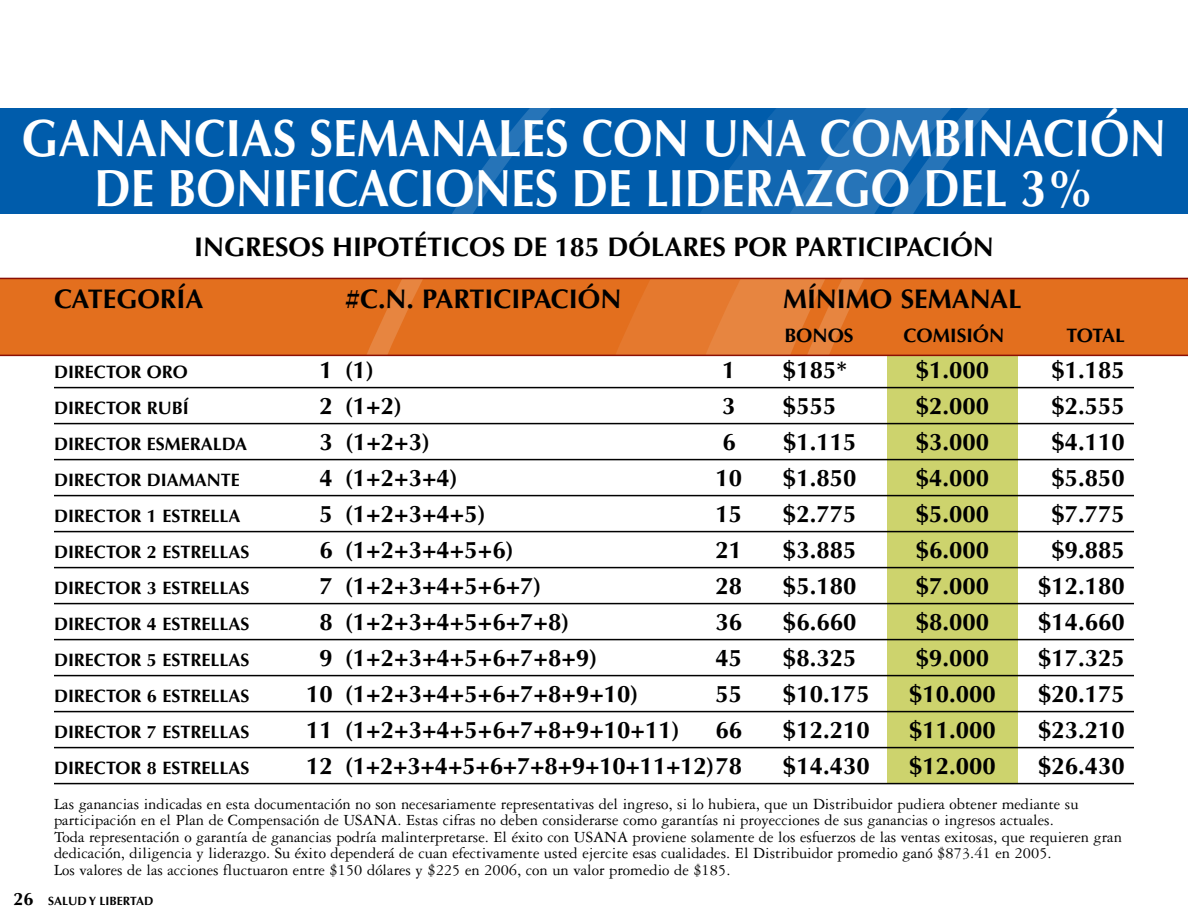
<style>
.page{position:relative;width:1188px;height:918px;background:#fff}
.page>*{position:absolute;margin:0;border:0;box-sizing:border-box;transform-origin:0 0}
.t1{font:700 52.5px "Optima";color:#fff;scale:.9 1}
.t2{font:700 27px "Optima";color:#000}
.t3{font:700 24px "Optima";color:#000}
.t4{font:700 19.5px "Optima";color:#000}
.t5{font:700 18px "Optima";color:#000}
.t6{font:16.5px/16.5px "Garamond Three";color:#000}
.t7{font:700 12px "Optima";color:#000}
.s1{font-size:24px}
</style>
<div class="page">
<div style="left:888px;top:329px;width:130px;height:454px;background:#cdd36d"></div>
<svg style="left:218px;top:356px;width:786px;height:427px"></svg>
<svg style="left:0;top:278px;width:1188px;height:78px;background:#e06e21"></svg>
<hr style="left:54px;top:387px;width:1080px;height:1px;background:#000">
<hr style="left:54px;top:423px;width:1080px;height:1px;background:#000">
<hr style="left:54px;top:459px;width:1080px;height:1px;background:#000">
<hr style="left:54px;top:495px;width:1080px;height:1px;background:#000">
<hr style="left:54px;top:531px;width:1080px;height:1px;background:#000">
<hr style="left:54px;top:567px;width:1080px;height:1px;background:#000">
<hr style="left:54px;top:603px;width:1080px;height:1px;background:#000">
<hr style="left:54px;top:639px;width:1080px;height:1px;background:#000">
<hr style="left:54px;top:675px;width:1080px;height:1px;background:#000">
<hr style="left:54px;top:711px;width:1080px;height:1px;background:#000">
<hr style="left:54px;top:747px;width:1080px;height:1px;background:#000">
<hr style="left:54px;top:783px;width:1080px;height:1px;background:#000">
<div style="left:0;top:109px;width:1188px;height:104px;background:#005cab"></div>
<svg style="left:452px;top:109px;width:537px;height:104px"></svg>
<h1 class="t1" style="left:22px;top:108px;width:76px">GANANCIA</h1>
<h1 class="t1" style="left:273px;top:108px;width:101px">S SEMANALE</h1>
<h1 class="t1" style="left:545px;top:108px;width:80px">S CON</h1>
<h1 class="t1" style="left:703px;top:108px;width:38px">UNA</h1>
<h1 class="t1" style="left:820px;top:108px;width:42px">COM</h1>
<h1 class="t1" style="left:933px;top:108px;width:261px">BINACIÓN</h1>
<h1 class="t1" style="left:94px;top:157px;width:115px">DE BONI</h1>
<h1 class="t1" style="left:288px;top:157px;width:58px">FICACIONE</h1>
<h1 class="t1" style="left:535px;top:157px;width:153px">S DE LIDERAZ</h1>
<h1 class="t1" style="left:834px;top:157px;width:130px">GO DEL</h1>
<h1 class="t1" style="left:1020px;top:157px;width:83px">3%</h1>
<h2 class="t2" style="left:194px;top:231px;width:616px">I NG RESOS H IPOTÉTICOS DE 1 85 DÓLARES POR PARTICIPACI</h2>
<h2 class="t2" style="left:950px;top:231px;width:41px">ÓN</h2>
<h2 class="t2" style="left:54px;top:283px;width:151px">CATEGORÍA</h2>
<h2 class="t2" style="left:345px;top:283px;width:93px">#C.N. PARTICIPACI</h2>
<h2 class="t2" style="left:578px;top:283px;width:41px">ÓN</h2>
<h2 class="t2" style="left:671px;top:283px;width:38px">MÍ</h2>
<h2 class="t2" style="left:816px;top:283px;width:207px">NIMO SEMANAL</h2>
<p class="t4" style="left:784px;top:324px;width:16px">BONO</p>
<p class="t4" style="left:844px;top:324px;width:32px">S COMI</p>
<p class="t4" style="left:957px;top:324px;width:53px">SIÓNTOTAL</p>
<p class="t5" style="left:54px;top:362px;width:12px">DIRECTOR</p>
<p class="t5" style="left:147px;top:362px;width:15px">ORO</p>
<h3 class="t3" style="left:345px;top:356px;width:31px">(1)</h3>
<h3 class="t3" style="left:722px;top:356px;width:6px">1</h3>
<h3 class="t3" style="left:783px;top:356px;width:66px">$1 85*</h3>
<h3 class="t3" style="left:916px;top:356px;width:75px">$1 .000</h3>
<h3 class="t3" style="left:1052px;top:356px;width:75px">$1 .1 85</h3>
<p class="t5" style="left:54px;top:398px;width:12px">DIRECTOR</p>
<p class="t5" style="left:147px;top:398px;width:13px">RUB</p>
<p class="t5" style="left:183px;top:398px;width:7px">Í</p>
<h3 class="t3" style="left:345px;top:392px;width:59px">(1 +2)</h3>
<h3 class="t3" style="left:722px;top:392px;width:6px">3</h3>
<h3 class="t3" style="left:783px;top:392px;width:55px">$555</h3>
<h3 class="t3" style="left:916px;top:392px;width:75px">$2.000</h3>
<h3 class="t3" style="left:1052px;top:392px;width:75px">$2.555</h3>
<p class="t5" style="left:54px;top:434px;width:12px">DIRECTOR</p>
<p class="t5" style="left:147px;top:434px;width:130px">ESMERALDA <span class="s1">3</span></p>
<h3 class="t3" style="left:345px;top:428px;width:87px">(1 +2+3)</h3>
<h3 class="t3" style="left:722px;top:428px;width:6px">6</h3>
<h3 class="t3" style="left:783px;top:428px;width:75px">$1.11 5</h3>
<h3 class="t3" style="left:916px;top:428px;width:75px">$3.000</h3>
<h3 class="t3" style="left:1052px;top:428px;width:75px">$4.11 0</h3>
<p class="t5" style="left:54px;top:470px;width:12px">DIRECTOR</p>
<p class="t5" style="left:147px;top:470px;width:126px">DIAMANTE <span class="s1">4</span></p>
<h3 class="t3" style="left:345px;top:464px;width:114px">(1 +2+3+4)</h3>
<h3 class="t3" style="left:716px;top:464px;width:28px">1 0</h3>
<h3 class="t3" style="left:783px;top:464px;width:75px">$1 .850</h3>
<h3 class="t3" style="left:916px;top:464px;width:75px">$4.000</h3>
<h3 class="t3" style="left:1052px;top:464px;width:75px">$5.850</h3>
<p class="t5" style="left:54px;top:506px;width:12px">DIRECTOR</p>
<p class="t5" style="left:147px;top:506px;width:95px">1 ESTRELLA</p>
<h3 class="t3" style="left:320px;top:500px;width:168px">5 (1 +2+3+4+5)</h3>
<h3 class="t3" style="left:716px;top:500px;width:28px">1 5</h3>
<h3 class="t3" style="left:783px;top:500px;width:75px">$2.775</h3>
<h3 class="t3" style="left:916px;top:500px;width:75px">$5.000</h3>
<h3 class="t3" style="left:1052px;top:500px;width:75px">$7.775</h3>
<p class="t5" style="left:54px;top:542px;width:12px">DIRECTOR</p>
<p class="t5" style="left:147px;top:542px;width:132px">2 ESTRELLAS <span class="s1">6</span></p>
<h3 class="t3" style="left:345px;top:536px;width:170px">(1 +2+3+4+5+6)</h3>
<h3 class="t3" style="left:716px;top:536px;width:8px">21</h3>
<h3 class="t3" style="left:783px;top:536px;width:75px">$3.885</h3>
<h3 class="t3" style="left:916px;top:536px;width:75px">$6.000</h3>
<h3 class="t3" style="left:1052px;top:536px;width:75px">$9.885</h3>
<p class="t5" style="left:54px;top:578px;width:12px">DIRECTOR</p>
<p class="t5" style="left:147px;top:578px;width:103px">3 ESTRELLAS</p>
<h3 class="t3" style="left:320px;top:572px;width:223px">7 (1 +2+3+4+5+6+7)</h3>
<h3 class="t3" style="left:716px;top:572px;width:28px">2 8</h3>
<h3 class="t3" style="left:783px;top:572px;width:75px">$5.1 80</h3>
<h3 class="t3" style="left:916px;top:572px;width:75px">$7.000</h3>
<h3 class="t3" style="left:1038px;top:572px;width:88px">$12.1 80</h3>
<p class="t5" style="left:54px;top:614px;width:12px">DIRECTOR</p>
<p class="t5" style="left:147px;top:614px;width:103px">4 ESTRELLAS</p>
<h3 class="t3" style="left:320px;top:608px;width:251px">8 (1 +2+3+4+5+6+7+8)</h3>
<h3 class="t3" style="left:716px;top:608px;width:8px">36</h3>
<h3 class="t3" style="left:783px;top:608px;width:75px">$6.660</h3>
<h3 class="t3" style="left:916px;top:608px;width:75px">$8.000</h3>
<h3 class="t3" style="left:1038px;top:608px;width:88px">$14.660</h3>
<p class="t5" style="left:54px;top:650px;width:12px">DIRECTOR</p>
<p class="t5" style="left:147px;top:650px;width:103px">5 ESTRELLAS</p>
<h3 class="t3" style="left:320px;top:644px;width:345px">9 (1 +2+3+4+5+6+7+8+9) 4</h3>
<h3 class="t3" style="left:729px;top:644px;width:15px">5</h3>
<h3 class="t3" style="left:783px;top:644px;width:75px">$8.325</h3>
<h3 class="t3" style="left:916px;top:644px;width:75px">$9.000</h3>
<h3 class="t3" style="left:1038px;top:644px;width:88px">$1 7.325</h3>
<p class="t5" style="left:54px;top:686px;width:12px">DIRECTOR</p>
<p class="t5" style="left:147px;top:686px;width:137px">6 ESTRELLAS <span class="s1">1</span></p>
<h3 class="t3" style="left:320px;top:680px;width:321px">0 (1 +2+3+4+5+6+7+8+9+1 0)</h3>
<h3 class="t3" style="left:716px;top:680px;width:28px">55</h3>
<h3 class="t3" style="left:783px;top:680px;width:88px">$1 0.1 75</h3>
<h3 class="t3" style="left:909px;top:680px;width:88px">$1 0.000</h3>
<h3 class="t3" style="left:1038px;top:680px;width:88px">$20.1 75</h3>
<p class="t5" style="left:54px;top:722px;width:12px">DIRECTOR</p>
<p class="t5" style="left:147px;top:722px;width:125px">7 ESTRELLAS <span class="s1">11</span></p>
<h3 class="t3" style="left:345px;top:716px;width:352px">(1 +2+3+4+5+6+7+8+9+1 0+11 ) 66</h3>
<h3 class="t3" style="left:783px;top:716px;width:88px">$12.21 0</h3>
<h3 class="t3" style="left:909px;top:716px;width:88px">$11 .000</h3>
<h3 class="t3" style="left:1038px;top:716px;width:88px">$23.21 0</h3>
<p class="t5" style="left:54px;top:758px;width:12px">DIRECTOR</p>
<p class="t5" style="left:147px;top:758px;width:125px">8 ESTRELLAS <span class="s1">12</span></p>
<h3 class="t3" style="left:345px;top:752px;width:399px">(1 +2+3+4+5+6+7+8+9+1 0+11 +12)78</h3>
<h3 class="t3" style="left:783px;top:752px;width:88px">$14.430</h3>
<h3 class="t3" style="left:909px;top:752px;width:88px">$12 .000</h3>
<h3 class="t3" style="left:1038px;top:752px;width:88px">$26.430</h3>
<p class="t6" style="left:54px;top:796px;width:1069px">Las ganancias indicadas en esta documentación no son necesariamente representativas del ingreso, si lo hubiera, que un Distribuidor pudiera obtener mediante su participación en el Plan de Compensación de USANA. Estas cifras no deben considerarse como garantías ni proyecciones de sus ganancias o ingresos actuales.<br>Toda representación o garantía de ganancias podría malinterpretarse. El éxito con USANA proviene solamente de los esfuerzos de las ventas exitosas, que requieren gran dedicación, diligencia y liderazgo. Su éxito dependerá de cuan efectivamente usted ejercite esas cualidades. El Distribuidor promedio ganó $873.41 en 2005.<br>Los valores de las acciones fluctuaron entre $150 dólares y $225 en 2006, con un valor promedio de $185.</p>
<p class="t5" style="left:14px;top:888px;width:11px">26</p>
<p class="t7" style="left:48px;top:893px;width:107px">SALUD Y LIBERTAD</p>
</div>
